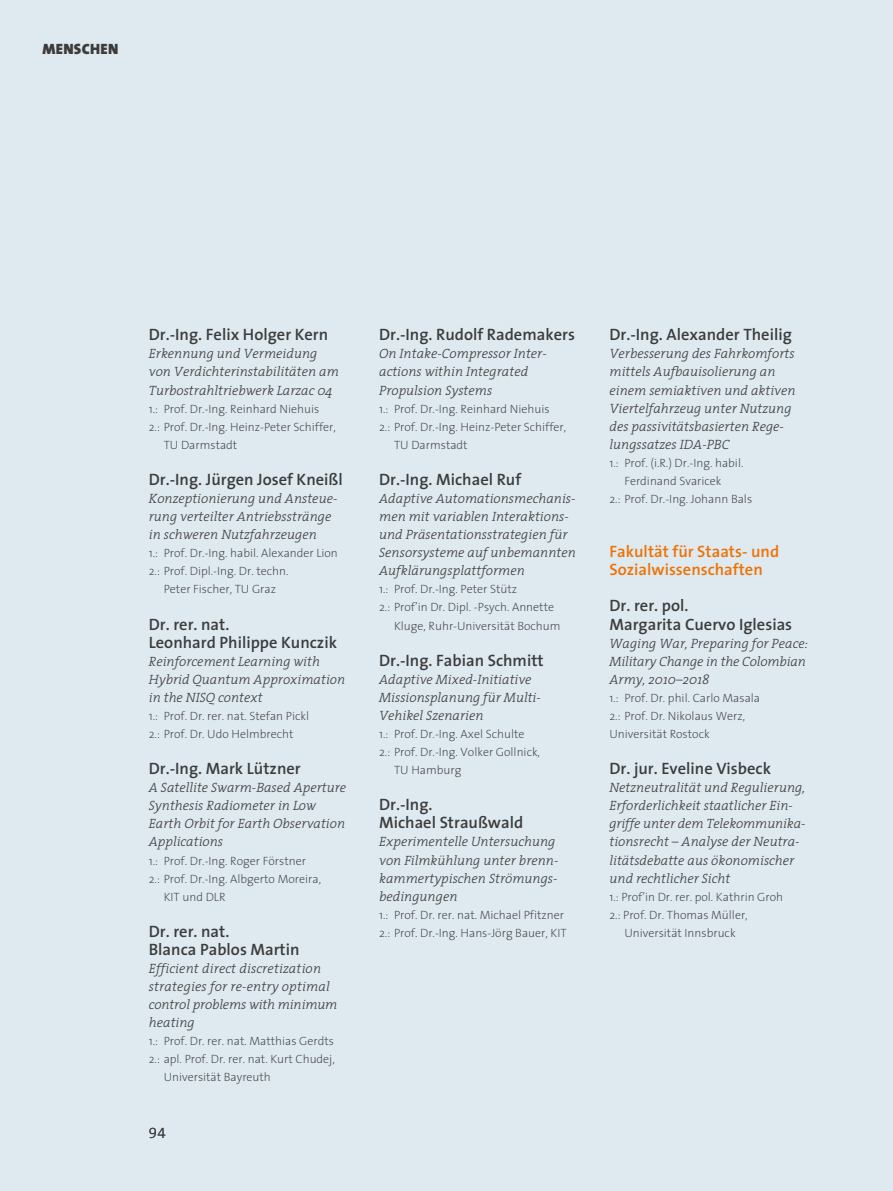
<style>
.page{position:relative;width:893px;height:1191px;background:#dee9f0}
.page>*{position:absolute;margin:0;border:0;box-sizing:border-box;transform-origin:0 0}
.t1{font:600 16.5px/18px "The Sans";color:#3c3c3b}
.t2{font:600 16.5px/18px "The Sans";color:#ee7203}
.t3{font:900 15px "The Sans";letter-spacing:.02em;color:#3c3c3b}
.t4{font:15px "The Sans Light Expert";color:#3c3c3b}
.t5{font:italic 300 13.5px/18.1px "The Serif";color:#3c3c3b}
.t6{font:200 12px "The Sans";color:#3c3c3b}
</style>
<div class="page">
<p class="t3" style="left:43px;top:36px;width:77px">MENSCHEN</p>
<p class="t1" style="left:149px;top:325px;width:181px">Dr.-Ing. Felix Holger Kern</p>
<p class="t5" style="left:149px;top:344px;width:192px">Erkennung und Vermeidung von Verdichterinstabilitäten am<br>Turbostrahltriebwerk Larzac 04</p>
<p class="t6" style="left:149px;top:398px;width:172px">1.: Prof. Dr.-Ing. Reinhard Niehuis</p>
<p class="t6" style="left:149px;top:417px;width:189px">2.: Prof. Dr.-Ing. Heinz-Peter Schiffer,</p>
<p class="t6" style="left:164px;top:435px;width:75px">TU Darmstadt</p>
<p class="t1" style="left:149px;top:470px;width:195px">Dr.-Ing. Jürgen Josef Kneißl</p>
<p class="t5" style="left:149px;top:489px;width:190px">Konzeptionierung und Ansteue&shy;rung verteilter Antriebsstränge in schweren Nutzfahrzeugen</p>
<p class="t6" style="left:149px;top:543px;width:191px">1.: Prof. Dr.-Ing. habil. Alexander Lion</p>
<p class="t6" style="left:149px;top:561px;width:141px">2.: Prof. Dipl.-Ing. Dr. techn.</p>
<p class="t6" style="left:164px;top:579px;width:114px">Peter Fischer, TU Graz</p>
<p class="t1" style="left:149px;top:614px;width:190px">Dr. rer. nat.<br>Leonhard Philippe Kunczik</p>
<p class="t5" style="left:149px;top:651px;width:198px">Reinforcement Learning with<br>Hybrid Quantum Approximation in the NISQ context</p>
<p class="t6" style="left:149px;top:706px;width:162px">1.: Prof. Dr. rer. nat. Stefan Pickl</p>
<p class="t6" style="left:149px;top:724px;width:146px">2.: Prof. Dr. Udo Helmbrecht</p>
<p class="t1" style="left:149px;top:759px;width:153px">Dr.-Ing. Mark Lützner</p>
<p class="t5" style="left:149px;top:778px;width:199px">A Satellite Swarm-Based Aperture<br>Synthesis Radiometer in Low<br>Earth Orbit for Earth Observation<br>Applications</p>
<p class="t6" style="left:149px;top:850px;width:159px">1.: Prof. Dr.-Ing. Roger Förstner</p>
<p class="t6" style="left:149px;top:868px;width:174px">2.: Prof. Dr.-Ing. Albgerto Moreira,</p>
<p class="t6" style="left:164px;top:886px;width:63px">KIT und DLR</p>
<p class="t1" style="left:149px;top:921px;width:152px">Dr. rer. nat.<br>Blanca Pablos Martin</p>
<p class="t5" style="left:149px;top:959px;width:190px">Efficient direct discretization strategies for re-entry optimal control problems with minimum heating</p>
<p class="t6" style="left:149px;top:1031px;width:187px">1.: Prof. Dr. rer. nat. Matthias Gerdts</p>
<p class="t6" style="left:149px;top:1049px;width:188px">2.: apl. Prof. Dr. rer. nat. Kurt Chudej,</p>
<p class="t6" style="left:164px;top:1067px;width:109px">Universität Bayreuth</p>
<p class="t4" style="left:149px;top:1121px;width:18px">94</p>
<p class="t1" style="left:379px;top:325px;width:197px">Dr.-Ing. Rudolf Rademakers</p>
<p class="t5" style="left:379px;top:344px;width:169px">On Intake-Compressor Inter&shy;actions within Integrated<br>Propulsion Systems</p>
<p class="t6" style="left:379px;top:398px;width:172px">1.: Prof. Dr.-Ing. Reinhard Niehuis</p>
<p class="t6" style="left:379px;top:417px;width:189px">2.: Prof. Dr.-Ing. Heinz-Peter Schiffer,</p>
<p class="t6" style="left:394px;top:435px;width:75px">TU Darmstadt</p>
<p class="t1" style="left:379px;top:470px;width:144px">Dr.-Ing. Michael Ruf</p>
<p class="t5" style="left:379px;top:489px;width:198px">Adaptive Automationsmechanis&shy;men mit variablen Interaktions&shy;und Präsentationsstrategien für<br>Sensorsysteme auf unbemannten<br>Aufklärungsplattformen</p>
<p class="t6" style="left:379px;top:579px;width:140px">1.: Prof. Dr.-Ing. Peter Stütz</p>
<p class="t6" style="left:379px;top:597px;width:176px">2.: Prof’in Dr. Dipl. -Psych. Annette</p>
<p class="t6" style="left:394px;top:615px;width:168px">Kluge, Ruhr-Universität Bochum</p>
<p class="t1" style="left:379px;top:650px;width:166px">Dr.-Ing. Fabian Schmitt</p>
<p class="t5" style="left:379px;top:669px;width:163px">Adaptive Mixed-Initiative<br>Missionsplanung für Multi-<br>Vehikel Szenarien</p>
<p class="t6" style="left:379px;top:724px;width:147px">1.: Prof. Dr.-Ing. Axel Schulte</p>
<p class="t6" style="left:379px;top:742px;width:162px">2.: Prof. Dr.-Ing. Volker Gollnick,</p>
<p class="t6" style="left:394px;top:760px;width:69px">TU Hamburg</p>
<p class="t1" style="left:379px;top:795px;width:146px">Dr.-Ing.<br>Michael Straußwald</p>
<p class="t5" style="left:379px;top:832px;width:181px">Experimentelle Untersuchung von Filmkühlung unter brenn&shy;kammertypischen Strömungs&shy;bedingungen</p>
<p class="t6" style="left:379px;top:904px;width:186px">1.: Prof. Dr. rer. nat. Michael Pfitzner</p>
<p class="t6" style="left:379px;top:923px;width:189px">2.: Prof. Dr.-Ing. Hans-Jörg Bauer, KIT</p>
<p class="t1" style="left:609px;top:325px;width:184px">Dr.-Ing. Alexander Theilig</p>
<p class="t5" style="left:609px;top:344px;width:188px">Verbesserung des Fahrkomforts mittels Aufbauisolierung an einem semiaktiven und aktiven<br>Viertelfahrzeug unter Nutzung des passivitätsbasierten Rege&shy;lungssatzes IDA-PBC</p>
<p class="t6" style="left:609px;top:453px;width:135px">1.: Prof. (i.R.) Dr.-Ing. habil.</p>
<p class="t6" style="left:624px;top:471px;width:99px">Ferdinand Svaricek</p>
<p class="t6" style="left:609px;top:489px;width:144px">2.: Prof. Dr.-Ing. Johann Bals</p>
<p class="t2" style="left:609px;top:542px;width:171px">Fakultät für Staats- und<br>Sozialwissenschaften</p>
<p class="t1" style="left:609px;top:596px;width:184px">Dr. rer. pol.<br>Margarita Cuervo Iglesias</p>
<p class="t5" style="left:609px;top:633px;width:200px">Waging War, Preparing for Peace:<br>Military Change in the Colombian<br>Army, 2010–2018</p>
<p class="t6" style="left:609px;top:688px;width:152px">1.: Prof. Dr. phil. Carlo Masala</p>
<p class="t6" style="left:609px;top:706px;width:137px">2.: Prof. Dr. Nikolaus Werz,</p>
<p class="t6" style="left:609px;top:724px;width:102px">Universität Rostock</p>
<p class="t1" style="left:609px;top:759px;width:163px">Dr. jur. Eveline Visbeck</p>
<p class="t5" style="left:609px;top:778px;width:198px">Netzneutralität und Regulierung,<br>Erforderlichkeit staatlicher Ein&shy;griffe unter dem Telekommunika&shy;tionsrecht – Analyse der Neutra&shy;litätsdebatte aus ökonomischer und rechtlicher Sicht</p>
<p class="t6" style="left:609px;top:886px;width:175px">1.: Prof’in Dr. rer. pol. Kathrin Groh</p>
<p class="t6" style="left:609px;top:904px;width:140px">2.: Prof. Dr. Thomas Müller,</p>
<p class="t6" style="left:624px;top:923px;width:113px">Universität Innsbruck</p>
</div>
